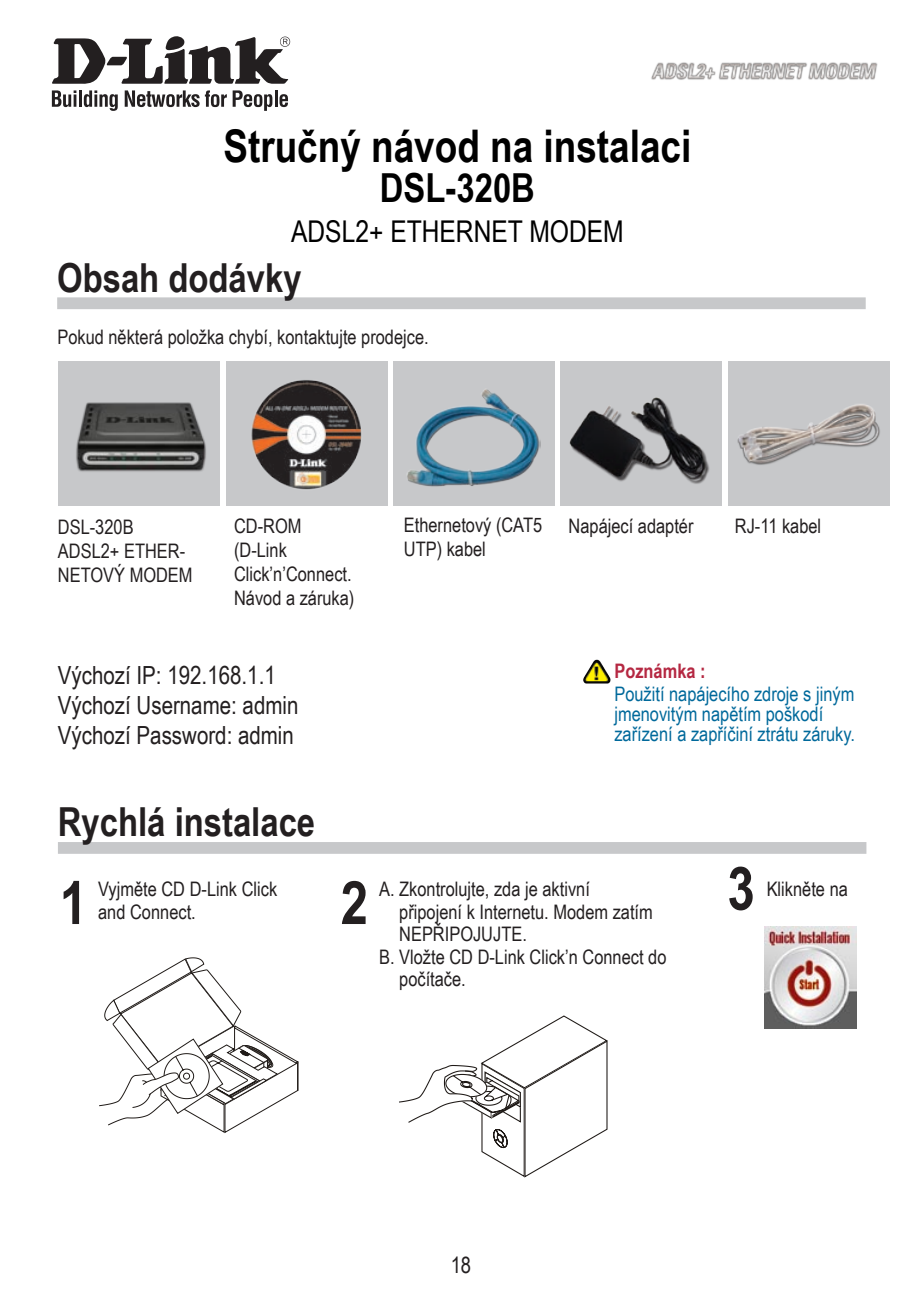
<style>
.page{position:relative;width:922px;height:1297px;background:#fff}
.page>*{position:absolute;margin:0;border:0;box-sizing:border-box;transform-origin:0 0}
.t1{font:700 60px "Arial Narrow";color:#231f20}
.t2{font:700 45px "Arial Narrow";color:#000}
.t3{font:700 40px "Arial Narrow";color:#231f20}
.t4{font:700 40px "Arial Narrow";color:#000}
.t5{font:30px "Arial Narrow";color:#000}
.t6{font:25px/30px "Arial Narrow";color:#231f20}
.t7{font:22.5px "Arial Narrow";color:#231f20}
.t8{font:20px/24px "Arial Narrow";color:#231f20}
.t9{font:20px/20px "Arial Narrow";color:#00699b}
.t10{font:700 20px "Arial Narrow";color:#b52842}
</style>
<div class="page">
<svg style="left:52px;top:90px;width:24px;height:17px"></svg>
<hr style="left:79px;top:90px;width:3px;height:17px;background:#231f20">
<svg style="left:84px;top:90px;width:34px;height:21px"></svg>
<svg style="left:125px;top:90px;width:74px;height:17px"></svg>
<svg style="left:205px;top:90px;width:67px;height:21px"></svg>
<hr style="left:274px;top:90px;width:3px;height:17px;background:#231f20">
<svg style="left:279px;top:94px;width:9px;height:13px"></svg>
<svg style="left:52px;top:36px;width:238px;height:48px"></svg>
<img style="left:651px;top:62px;width:227px;height:18px">
<div style="left:58px;top:842px;width:808px;height:12px;background:#c7c8ca"></div>
<div style="left:57px;top:297px;width:808px;height:12px;background:#c7c8ca"></div>
<img style="left:583px;top:660px;width:27px;height:24px">
<svg style="left:99px;top:957px;width:200px;height:176px"></svg>
<svg style="left:399px;top:1015px;width:209px;height:163px"></svg>
<div style="left:58px;top:361px;width:161px;height:144px;background:#c7c8ca"></div>
<div style="left:226px;top:361px;width:161px;height:144px;background:#c7c8ca"></div>
<div style="left:393px;top:361px;width:161px;height:144px;background:#c7c8ca"></div>
<div style="left:560px;top:361px;width:161px;height:144px;background:#c7c8ca"></div>
<div style="left:728px;top:361px;width:161px;height:144px;background:#c7c8ca"></div>
<img style="left:407px;top:389px;width:133px;height:98px">
<img style="left:737px;top:404px;width:143px;height:61px">
<img style="left:569px;top:397px;width:141px;height:87px">
<img style="left:251px;top:380px;width:111px;height:110px">
<img style="left:764px;top:927px;width:92px;height:101px">
<img style="left:76px;top:402px;width:130px;height:70px">
<h2 class="t2" style="left:223px;top:112px;width:469px">Stručný návod na instalaci</h2>
<h3 class="t4" style="left:380px;top:158px;width:156px">DSL-320B</h3>
<h3 class="t5" style="left:291px;top:209px;width:334px">ADSL2+ ETHERNET MODEM</h3>
<h3 class="t3" style="left:57px;top:247px;width:246px">Obsah dodávky</h3>
<p class="t8" style="left:57px;top:324px;width:373px">Pokud některá položka chybí, kontaktujte prodejce.</p>
<p class="t8" style="left:58px;top:514px;width:136px">DSL-320B<br>ADSL2+ ETHER-<br>NETOVÝ MODEM</p>
<p class="t8" style="left:234px;top:513px;width:122px">CD-ROM (D-Link<br>Click’n’Connect.<br>Návod a záruka)</p>
<p class="t8" style="left:404px;top:513px;width:140px">Ethernetový (CAT5<br>UTP) kabel</p>
<p class="t8" style="left:568px;top:513px;width:126px">Napájecí adaptér</p>
<p class="t8" style="left:734px;top:513px;width:88px">RJ-11 kabel</p>
<p class="t6" style="left:58px;top:659px;width:242px">Výchozí IP: 1 92.1 68.1 .1<br>Výchozí Username: admin<br>Výchozí Password: admin</p>
<h3 class="t3" style="left:58px;top:792px;width:259px">Rychlá instalace</h3>
<p class="t10" style="left:614px;top:656px;width:93px">Poznámka :</p>
<p class="t9" style="left:614px;top:683px;width:242px">Použití napájecího zdroje s jiným jmenovitým napětím poškodí zařízení a zapříčiní ztrátu záruky.</p>
<h1 class="t1" style="left:60px;top:857px;width:29px">1</h1>
<p class="t8" style="left:98px;top:877px;width:180px;line-height:22.5px">Vyjměte CD D-Link Click and Connect.</p>
<h1 class="t1" style="left:340px;top:857px;width:29px">2</h1>
<p class="t8" style="left:379px;top:876px;width:212px">A. Zkontrolujte, zda je aktivní</p>
<p class="t8" style="left:399px;top:899px;width:255px">připojení k Internetu. Modem zatím</p>
<p class="t8" style="left:399px;top:921px;width:129px">NEPŘIPOJUJTE.</p>
<p class="t8" style="left:379px;top:944px;width:289px">B. Vložte CD D-Link Click’n Connect do</p>
<p class="t8" style="left:399px;top:966px;width:68px">počítače.</p>
<h1 class="t1" style="left:727px;top:843px;width:29px">3</h1>
<p class="t8" style="left:766px;top:876px;width:83px">Klikněte na</p>
<p class="t7" style="left:450px;top:1248px;width:22px">18</p>
</div>
